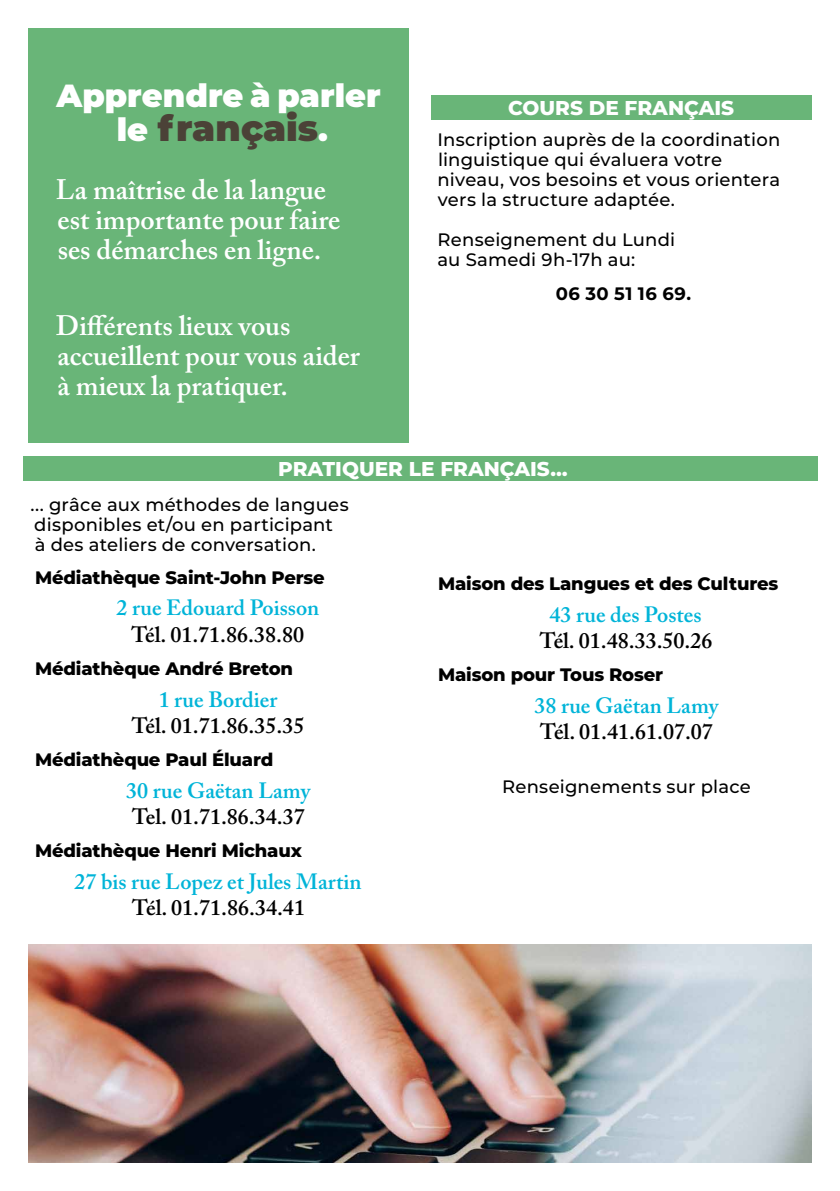
<style>
.page{position:relative;width:840px;height:1191px;background:#fff}
.page>*{position:absolute;margin:0;border:0;box-sizing:border-box;transform-origin:0 0}
.t1{font:900 36px "Montserrat";color:#4b4237}
.t2{font:900 32px "Montserrat";color:#fff}
.t3{font:600 28px/30px "Adobe Caslon Pro";color:#fff}
.t4{font:600 22px "Adobe Caslon Pro";color:#000}
.t5{font:600 22px "Adobe Caslon Pro";color:#00b4d8}
.t6{font:800 20px "Montserrat";color:#fff}
.t7{font:500 18px/20px "Montserrat";letter-spacing:.01em;color:#000}
.t8{font:800 18px "Montserrat";letter-spacing:-.01em;color:#000}
.t9{font:700 18px "Montserrat";letter-spacing:.025em;color:#000}
.s1{font-size:32px;color:#fff}
</style>
<div class="page">
<div style="left:28px;top:28px;width:380px;height:414px;background:#69b578"></div>
<div style="left:431px;top:95px;width:380px;height:25px;background:#69b578"></div>
<img style="left:28px;top:944px;width:783px;height:218px">
<div style="left:23px;top:456px;width:793px;height:25px;background:#69b578"></div>
<h2 class="t2" style="left:57px;top:72px;width:325px">Apprendre à parler</h2>
<h1 class="t1" style="left:117px;top:101px;width:212px"><span class="s1">le</span> français<span class="s1">.</span></h1>
<h3 class="t3" style="left:56px;top:175px;width:286px">La maîtrise de la langue est importante pour faire ses démarches en ligne.</h3>
<h3 class="t3" style="left:56px;top:310px;width:305px">Différents lieux vous accueillent pour vous aider à mieux la pratiquer.</h3>
<p class="t6" style="left:507px;top:93px;width:227px">COURS DE FRANÇAIS</p>
<p class="t7" style="left:437px;top:129px;width:344px">Inscription auprès de la coordination linguistique qui évaluera votre niveau, vos besoins et vous orientera vers la structure adaptée.</p>
<p class="t7" style="left:437px;top:229px;width:239px">Renseignement du Lundi au Samedi 9h-17h au:</p>
<p class="t9" style="left:555px;top:280px;width:137px">06 30 51 16 69.</p>
<p class="t6" style="left:278px;top:454px;width:290px">PRATIQUER LE FRANÇAIS…</p>
<p class="t7" style="left:30px;top:494px;width:319px">... grâce aux méthodes de langues disponibles et/ou en participant<br>à des ateliers de conversation.</p>
<p class="t8" style="left:35px;top:564px;width:291px">Médiathèque Saint-John Perse</p>
<p class="t5" style="left:116px;top:595px;width:204px">2 rue Edouard Poisson</p>
<p class="t4" style="left:131px;top:621px;width:174px">Tél. 01.71.86.38.80</p>
<p class="t8" style="left:35px;top:655px;width:259px">Médiathèque André Breton</p>
<p class="t5" style="left:159px;top:686px;width:120px">1 rue Bordier</p>
<p class="t4" style="left:132px;top:712px;width:174px">Tél. 01.71.86.35.35</p>
<p class="t8" style="left:35px;top:746px;width:239px">Médiathèque Paul Éluard</p>
<p class="t5" style="left:126px;top:777px;width:185px">30 rue Gaëtan Lamy</p>
<p class="t4" style="left:132px;top:803px;width:174px">Tel. 01.71.86.34.37</p>
<p class="t8" style="left:35px;top:837px;width:268px">Médiathèque Henri Michaux</p>
<p class="t5" style="left:74px;top:868px;width:288px">27 bis rue Lopez et Jules Martin</p>
<p class="t4" style="left:132px;top:894px;width:174px">Tél. 01.71.86.34.41</p>
<p class="t8" style="left:438px;top:570px;width:341px">Maison des Langues et des Cultures</p>
<p class="t5" style="left:549px;top:601px;width:153px">43 rue des Postes</p>
<p class="t4" style="left:539px;top:628px;width:174px">Tél. 01.48.33.50.26</p>
<p class="t8" style="left:438px;top:661px;width:226px">Maison pour Tous Roser</p>
<p class="t5" style="left:534px;top:692px;width:185px">38 rue Gaëtan Lamy</p>
<p class="t4" style="left:540px;top:719px;width:174px">Tél. 01.41.61.07.07</p>
<p class="t7" style="left:502px;top:776px;width:250px">Renseignements sur place</p>
</div>
